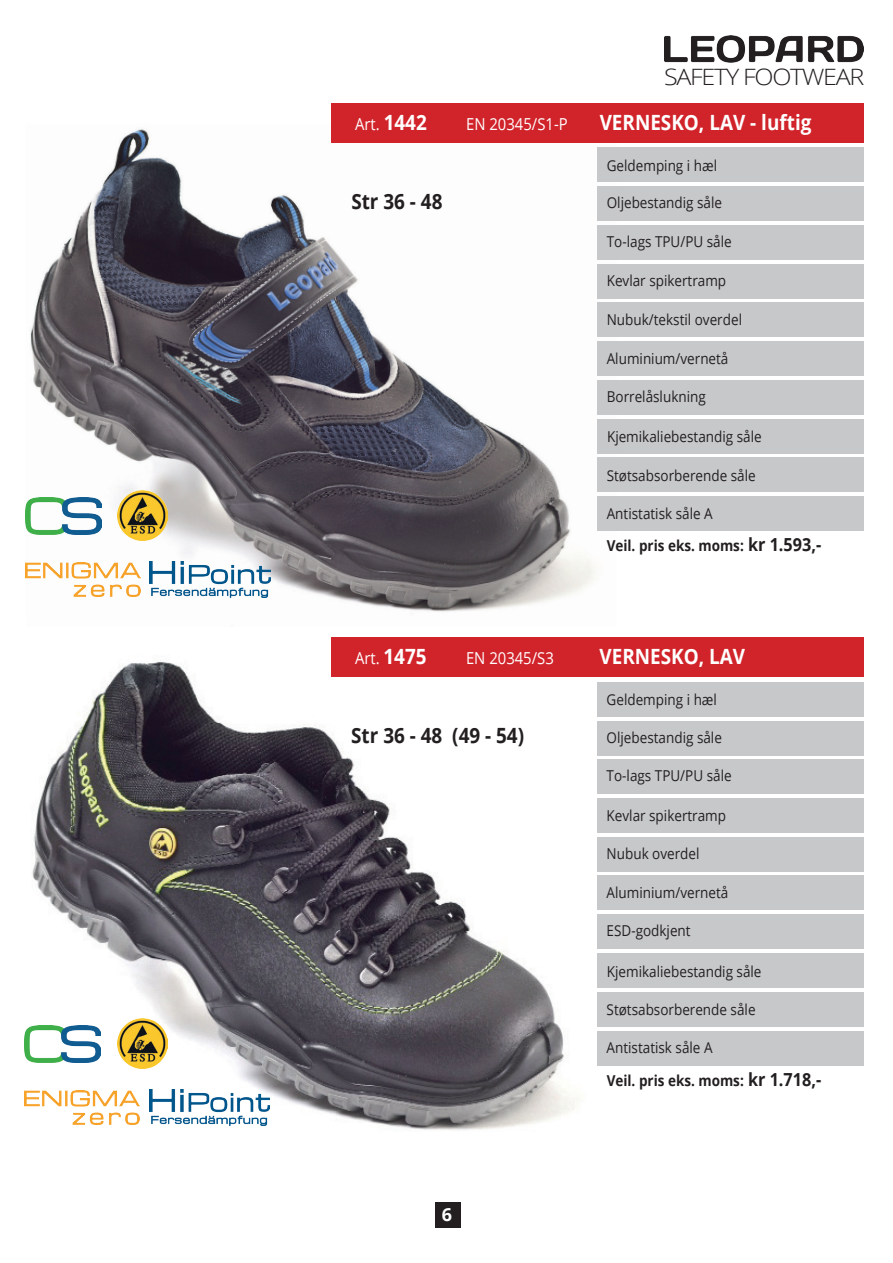
<style>
.page{position:relative;width:893px;height:1263px;background:#fff}
.page>*{position:absolute;margin:0;border:0;box-sizing:border-box;transform-origin:0 0}
.t1{font:300 22.5px "Open Sans";letter-spacing:-.05em;color:#231f20;scale:1.11 1}
.t2{font:700 21px "Open Sans";color:#fff;scale:.9 1}
.t3{font:700 21px "Open Sans";color:#231f20;scale:.9 1}
.t4{font:700 18px "Open Sans";color:#fff}
.t5{font:16.5px "Open Sans";color:#fff;scale:.9 1}
.t6{font:15px "Open Sans";color:#231f20;scale:.9 1}
.t7{font:700 15px "Open Sans";color:#231f20;scale:.9 1}
.s1{font-weight:700;font-size:21px}
.s2{font-size:18px}
</style>
<div class="page">
<img style="left:30px;top:124px;width:587px;height:488px">
<div style="left:332px;top:103px;width:532px;height:40px;background:#d1232a"></div>
<div style="left:597px;top:148px;width:267px;height:34px;background:#c7c8ca"></div>
<div style="left:597px;top:187px;width:267px;height:34px;background:#c7c8ca"></div>
<div style="left:597px;top:226px;width:267px;height:34px;background:#c7c8ca"></div>
<div style="left:597px;top:264px;width:267px;height:34px;background:#c7c8ca"></div>
<div style="left:597px;top:303px;width:267px;height:34px;background:#c7c8ca"></div>
<div style="left:597px;top:341px;width:267px;height:34px;background:#c7c8ca"></div>
<div style="left:597px;top:380px;width:267px;height:34px;background:#c7c8ca"></div>
<div style="left:597px;top:419px;width:267px;height:34px;background:#c7c8ca"></div>
<div style="left:597px;top:458px;width:267px;height:34px;background:#c7c8ca"></div>
<div style="left:597px;top:497px;width:267px;height:34px;background:#c7c8ca"></div>
<img style="left:150px;top:561px;width:121px;height:37px">
<img style="left:26px;top:562px;width:114px;height:35px">
<img style="left:118px;top:490px;width:50px;height:50px">
<img style="left:26px;top:497px;width:76px;height:37px">
<div style="left:435px;top:1202px;width:26px;height:25px;background:#231f20"></div>
<img style="left:664px;top:36px;width:200px;height:27px">
<img style="left:32px;top:649px;width:566px;height:481px">
<div style="left:332px;top:638px;width:532px;height:39px;background:#d1232a"></div>
<div style="left:597px;top:682px;width:267px;height:34px;background:#c7c8ca"></div>
<div style="left:597px;top:721px;width:267px;height:34px;background:#c7c8ca"></div>
<div style="left:597px;top:760px;width:267px;height:34px;background:#c7c8ca"></div>
<div style="left:597px;top:799px;width:267px;height:34px;background:#c7c8ca"></div>
<div style="left:597px;top:837px;width:267px;height:34px;background:#c7c8ca"></div>
<div style="left:597px;top:876px;width:267px;height:34px;background:#c7c8ca"></div>
<div style="left:597px;top:914px;width:267px;height:35px;background:#c7c8ca"></div>
<div style="left:597px;top:953px;width:267px;height:34px;background:#c7c8ca"></div>
<div style="left:597px;top:992px;width:267px;height:34px;background:#c7c8ca"></div>
<div style="left:597px;top:1031px;width:267px;height:34px;background:#c7c8ca"></div>
<img style="left:149px;top:1089px;width:121px;height:36px">
<img style="left:25px;top:1090px;width:115px;height:35px">
<img style="left:117px;top:1018px;width:50px;height:50px">
<img style="left:25px;top:1025px;width:76px;height:37px">
<p class="t1" style="left:664px;top:61px;width:182px">SAFETY FOOTWEAR</p>
<p class="t5" style="left:355px;top:113px;width:81px">Art. <span class="s1">1442</span></p>
<p class="t5" style="left:466px;top:113px;width:114px">EN 20345/S1-P</p>
<p class="t2" style="left:600px;top:108px;width:237px">VERNESKO, LAV - luftig</p>
<p class="t6" style="left:607px;top:155px;width:124px">Geldemping i hæl</p>
<p class="t6" style="left:607px;top:193px;width:130px">Oljebestandig såle</p>
<p class="t6" style="left:607px;top:231px;width:140px">To-lags TPU/PU såle</p>
<p class="t6" style="left:607px;top:271px;width:134px">Kevlar spikertramp</p>
<p class="t6" style="left:607px;top:309px;width:152px">Nubuk/tekstil overdel</p>
<p class="t6" style="left:607px;top:348px;width:137px">Aluminium/vernetå</p>
<p class="t6" style="left:607px;top:386px;width:112px">Borrelåslukning</p>
<p class="t6" style="left:607px;top:426px;width:173px">Kjemikaliebestandig såle</p>
<p class="t6" style="left:607px;top:465px;width:167px">Støtsabsorberende såle</p>
<p class="t6" style="left:607px;top:503px;width:119px">Antistatisk såle A</p>
<p class="t3" style="left:351px;top:186px;width:103px">Str 36 - 48</p>
<p class="t7" style="left:607px;top:535px;width:240px">Veil. pris eks. moms: <span class="s2">kr 1.593,-</span></p>
<p class="t5" style="left:355px;top:647px;width:81px">Art. <span class="s1">1475</span></p>
<p class="t5" style="left:466px;top:647px;width:99px">EN 20345/S3</p>
<p class="t2" style="left:599px;top:642px;width:163px">VERNESKO, LAV</p>
<p class="t6" style="left:607px;top:690px;width:124px">Geldemping i hæl</p>
<p class="t6" style="left:607px;top:727px;width:130px">Oljebestandig såle</p>
<p class="t6" style="left:607px;top:765px;width:140px">To-lags TPU/PU såle</p>
<p class="t6" style="left:607px;top:805px;width:134px">Kevlar spikertramp</p>
<p class="t6" style="left:607px;top:843px;width:105px">Nubuk overdel</p>
<p class="t6" style="left:607px;top:882px;width:137px">Aluminium/vernetå</p>
<p class="t6" style="left:607px;top:920px;width:95px">ESD-godkjent</p>
<p class="t6" style="left:607px;top:961px;width:173px">Kjemikaliebestandig såle</p>
<p class="t6" style="left:607px;top:1000px;width:167px">Støtsabsorberende såle</p>
<p class="t6" style="left:607px;top:1037px;width:119px">Antistatisk såle A</p>
<p class="t3" style="left:351px;top:720px;width:194px">Str 36 - 48 (49 - 54)</p>
<p class="t4" style="left:442px;top:1202px;width:12px">6</p>
<p class="t7" style="left:607px;top:1070px;width:240px">Veil. pris eks. moms: <span class="s2">kr 1.718,-</span></p>
</div>
